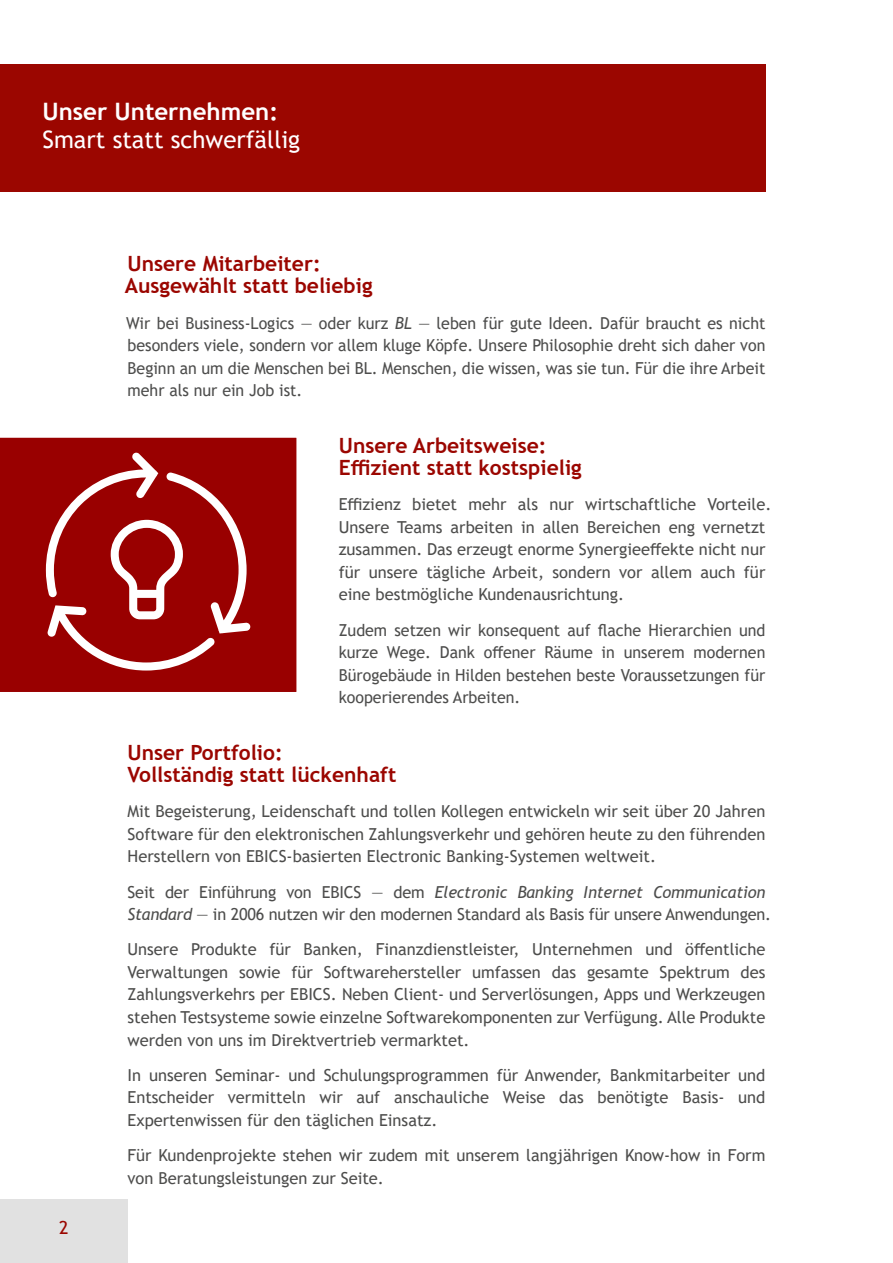
<style>
.page{position:relative;width:893px;height:1263px;background:#fff}
.page>*{position:absolute;margin:0;border:0;box-sizing:border-box;transform-origin:0 0}
.t1{font:24px "Trebuchet MS";color:#fff}
.t2{font:700 24px "Trebuchet MS";color:#fff}
.t3{font:700 21px/22.5px "Trebuchet MS";color:#9b0600}
.t4{font:18px "Trebuchet MS";color:#9b0600}
.t5{font:16.5px/22.5px "Trebuchet MS";color:#4d4d4c;text-align:justify}
.s1{font-style:italic}
</style>
<div class="page">
<div style="left:0;top:1199px;width:128px;height:64px;background:#e1e1e1"></div>
<div style="left:0;top:64px;width:765px;height:127px;background:#9b0600"></div>
<div style="left:0;top:438px;width:296px;height:254px;background:#900"></div>
<svg style="left:46px;top:452px;width:205px;height:218px"></svg>
<h1 class="t2" style="left:43px;top:102px;width:237px">Unser Unternehmen:</h1>
<h1 class="t1" style="left:43px;top:131px;width:259px">Smart statt schwerfällig</h1>
<p class="t3" style="left:125px;top:254px;width:249px">Unsere Mitarbeiter:<br>Ausgewählt statt beliebig</p>
<p class="t5" style="left:126px;top:313px;width:641px">Wir bei Business-Logics — oder kurz <span class="s1">BL</span> — leben für gute Ideen. Dafür braucht es nicht besonders viele, sondern vor allem kluge Köpfe. Unsere Philosophie dreht sich daher von Beginn an um die Menschen bei BL. Menschen, die wissen, was sie tun. Für die ihre Arbeit mehr als nur ein Job ist.</p>
<p class="t4" style="left:59px;top:1221px;width:11px">2</p>
<p class="t3" style="left:339px;top:436px;width:245px">Unsere Arbeitsweise:<br>Effizient statt kostspielig</p>
<p class="t5" style="left:339px;top:495px;width:434px;text-align:left">Effizienz bietet mehr als nur wirtschaftliche Vorteile.<br>Unsere Teams arbeiten in allen Bereichen eng vernetzt zusammen. Das erzeugt enorme Synergieeffekte nicht nur für unsere tägliche Arbeit, sondern vor allem auch für eine bestmögliche Kundenausrichtung.</p>
<p class="t5" style="left:339px;top:620px;width:428px">Zudem setzen wir konsequent auf flache Hierarchien und kurze Wege. Dank offener Räume in unserem modernen Bürogebäude in Hilden bestehen beste Voraussetzungen für kooperierendes Arbeiten.</p>
<p class="t3" style="left:128px;top:743px;width:270px">Unser Portfolio:<br>Vollständig statt lückenhaft</p>
<p class="t5" style="left:128px;top:802px;width:639px">Mit Begeisterung, Leidenschaft und tollen Kollegen entwickeln wir seit über 20 Jahren Software für den elektronischen Zahlungsverkehr und gehören heute zu den führenden Herstellern von EBICS-basierten Electronic Banking-Systemen weltweit.</p>
<p class="t5" style="left:128px;top:882px;width:645px">Seit der Einführung von EBICS — dem <span class="s1">Electronic Banking Internet Communication<br>Standard</span> — in 2006 nutzen wir den modernen Standard als Basis für unsere Anwendungen.</p>
<p class="t5" style="left:128px;top:940px;width:639px">Unsere Produkte für Banken, Finanzdienstleister, Unternehmen und öffentliche Verwaltungen sowie für Softwarehersteller umfassen das gesamte Spektrum des Zahlungsverkehrs per EBICS. Neben Client- und Serverlösungen, Apps und Werkzeugen stehen Testsysteme sowie einzelne Softwarekomponenten zur Verfügung. Alle Produkte werden von uns im Direktvertrieb vermarktet.</p>
<p class="t5" style="left:128px;top:1065px;width:639px">In unseren Seminar- und Schulungsprogrammen für Anwender, Bankmitarbeiter und Entscheider vermitteln wir auf anschauliche Weise das benötigte Basis- und Expertenwissen für den täglichen Einsatz.</p>
<p class="t5" style="left:128px;top:1145px;width:639px">Für Kundenprojekte stehen wir zudem mit unserem langjährigen Know-how in Form von Beratungsleistungen zur Seite.</p>
</div>
